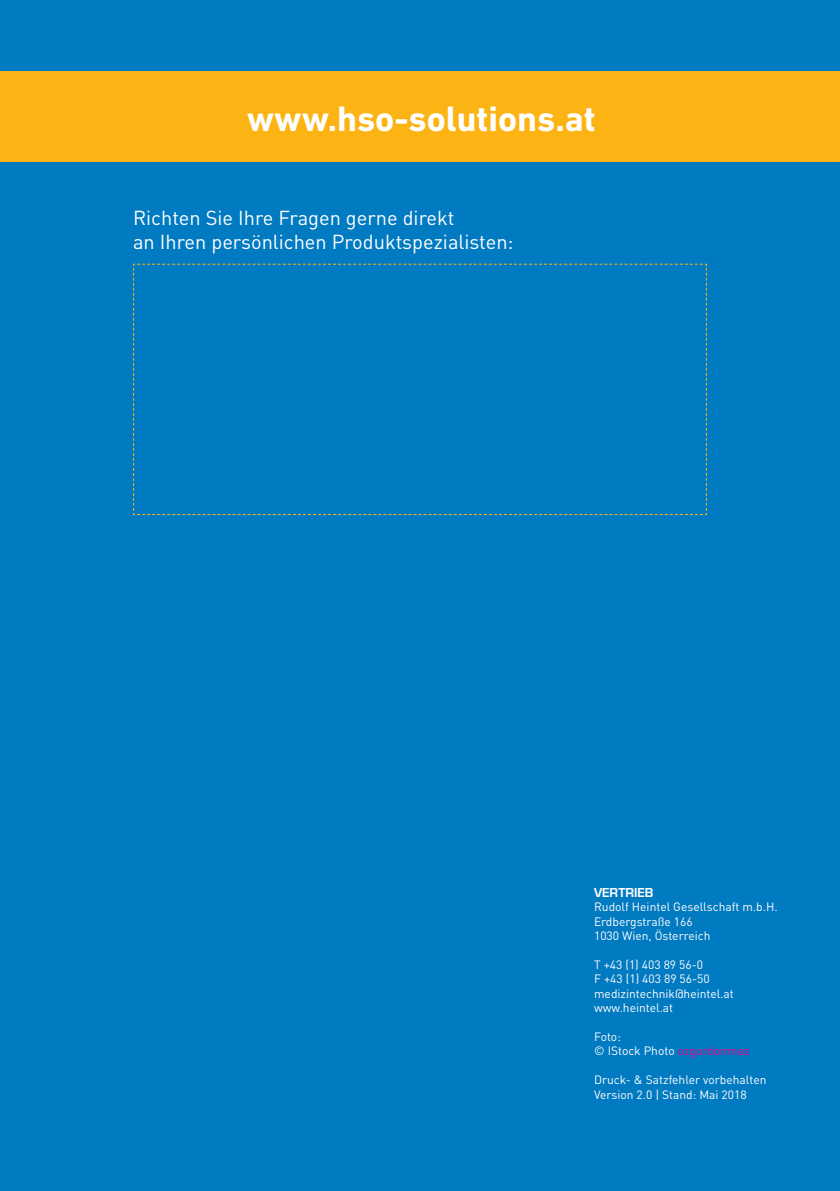
<style>
.page{position:relative;width:840px;height:1191px;background:#fff}
.page>*{position:absolute;margin:0;border:0;box-sizing:border-box;transform-origin:0 0}
.t1{font:700 36px "DIN Next LT Pro";color:#fff}
.t2{font:20px/24px "DINOT";color:#fff}
.t3{font:12px/14.4px "DINOT";color:#fff}
.t4{font:600 12px "Eurostile LT Std";color:#fff}
.s1{color:#ec008c}
</style>
<div class="page">
<div style="left:0;top:0;width:839px;height:1191px;background:#007ac1"></div>
<div style="left:0;top:71px;width:839px;height:90px;background:#fcb415"></div>
<svg style="left:133px;top:263px;width:574px;height:252px"></svg>
<h1 class="t1" style="left:246px;top:97px;width:350px">www.hso-solutions.at</h1>
<h2 class="t2" style="left:133px;top:205px;width:382px">Richten Sie Ihre Fragen gerne direkt<br>an Ihren persönlichen Produktspezialisten:</h2>
<p class="t4" style="left:593px;top:885px;width:61px">VERTRIEB</p>
<p class="t3" style="left:593px;top:899px;width:185px">Rudolf Heintel Gesellschaft m.b.H.<br>Erdbergstraße 166<br>1030 Wien, Österreich</p>
<p class="t3" style="left:593px;top:957px;width:141px">T +43 (1) 403 89 56-0<br>F +43 (1) 403 89 56-50 medizintechnik@heintel.at www.heintel.at</p>
<p class="t3" style="left:593px;top:1029px;width:157px">Foto:<br>© IStock Photo <span class="s1">ozgurdonmaz</span></p>
<p class="t3" style="left:593px;top:1072px;width:174px">Druck- &amp; Satzfehler vorbehalten<br>Version 2.0 | Stand: Mai 2018</p>
</div>
